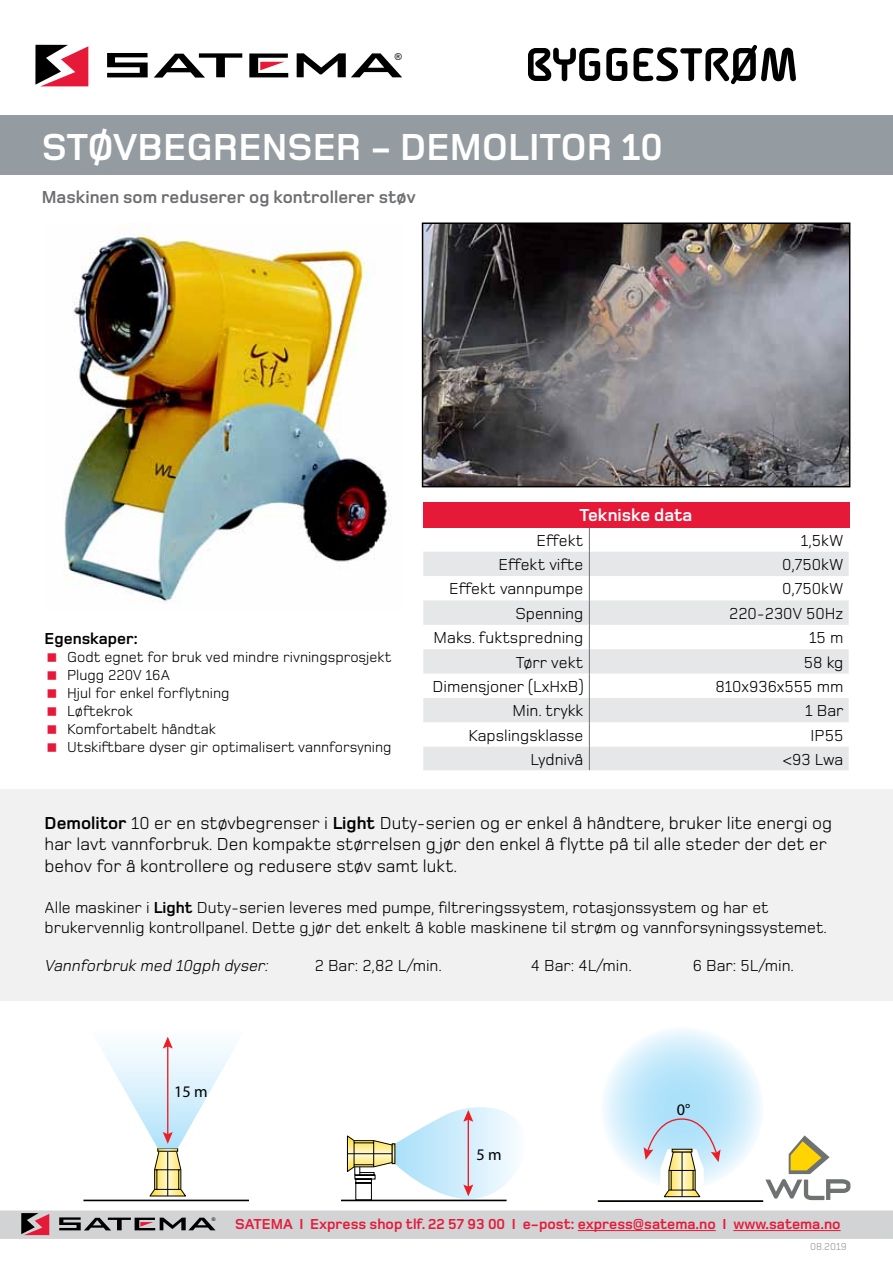
<style>
.page{position:relative;width:893px;height:1263px;background:#fff}
.page>*{position:absolute;margin:0;border:0;box-sizing:border-box;transform-origin:0 0}
.t1{font:700 51px "Alega";color:#000}
.t2{font:700 39px "Foundry Monoline";color:#fff}
.t3{font:18px/21.6px "Foundry Monoline";color:#000}
.t4{font:700 18px "Foundry Monoline";color:#6d6e71}
.t5{font:700 18px "Foundry Monoline";color:#fff}
.t6{font:16.5px/19.8px "Foundry Monoline";color:#000}
.t7{font:italic 16.5px "Foundry Monoline";color:#000}
.t8{font:700 16.5px "Foundry Monoline";color:#000}
.t9{font:16.2px "Myriad Pro";color:#000}
.t10{font:15px/18px "Foundry Monoline";color:#000}
.t11{font:700 15px "Foundry Monoline";color:#e71939}
.t12{font:10.5px "Foundry Monoline";color:#939598}
.t13{font:9.6px "Arial";color:#000}
.t14{font:5.1px "Arial";color:#000}
.s1{font-weight:700}
</style>
<div class="page">
<svg style="left:35px;top:45px;width:53px;height:41px"></svg>
<svg style="left:107px;top:53px;width:41px;height:24px"></svg>
<svg style="left:154px;top:53px;width:88px;height:25px"></svg>
<svg style="left:297px;top:53px;width:105px;height:24px"></svg>
<svg style="left:249px;top:54px;width:39px;height:23px"></svg>
<svg style="left:0;top:1210px;width:893px;height:29px;background:#c9c8ca"></svg>
<hr style="left:578px;top:1230px;width:138px;height:1px;background:#e71939">
<hr style="left:733px;top:1230px;width:108px;height:1px;background:#e71939">
<div style="left:0;top:115px;width:893px;height:59px;background:#949ca1"></div>
<div style="left:45px;top:789px;width:808px;height:212px;background:#f1f1f2"></div>
<div style="left:0;top:789px;width:45px;height:212px;background:#f1f1f2"></div>
<div style="left:853px;top:789px;width:40px;height:212px;background:#f1f1f2"></div>
<img style="left:425px;top:225px;width:422px;height:259px">
<div style="left:422px;top:222px;width:428px;height:265px;border:2px solid #000"></div>
<div style="left:423px;top:502px;width:426px;height:25px;background:#e71939"></div>
<svg style="left:423px;top:552px;width:426px;height:218px;fill:#e6e7e8"></svg>
<svg style="left:589px;top:527px;width:1px;height:243px"></svg>
<img style="left:64px;top:223px;width:328px;height:380px">
<div style="left:84px;top:1200px;width:165px;height:1px;border:1px solid #000"></div>
<div style="left:341px;top:1200px;width:165px;height:1px;border:1px solid #000"></div>
<svg style="left:600px;top:1026px;width:164px;height:164px;background:#d1eefc"></svg>
<div style="left:598px;top:1200px;width:165px;height:2px;border:1px solid #000"></div>
<svg style="left:644px;top:1118px;width:77px;height:79px"></svg>
<svg style="left:347px;top:1107px;width:169px;height:93px"></svg>
<svg style="left:100px;top:1036px;width:136px;height:161px"></svg>
<svg style="left:765px;top:1135px;width:85px;height:65px"></svg>
<p class="t13" style="left:395px;top:50px;width:9px">®</p>
<h1 class="t1" style="left:525px;top:38px;width:275px">BYGGESTRØM</h1>
<h2 class="t2" style="left:42px;top:126px;width:622px">støvbegrenser - demolitor 10</h2>
<p class="t4" style="left:42px;top:187px;width:376px">Maskinen som reduserer og kontrollerer støv</p>
<p class="t8" style="left:45px;top:630px;width:95px">Egenskaper:</p>
<p class="t10" style="left:67px;top:648px;width:326px">Godt egnet for bruk ved mindre rivningsprosjekt<br>Plugg 220V 16A<br>Hjul for enkel forflytning<br>Løftekrok<br>Komfortabelt håndtak<br>Utskiftbare dyser gir optimalisert vannforsyning</p>
<p class="t5" style="left:580px;top:506px;width:114px">Tekniske data</p>
<p class="t6" style="left:537px;top:530px;width:48px">Effekt</p>
<p class="t6" style="left:801px;top:530px;width:44px">1,5kW</p>
<p class="t6" style="left:498px;top:555px;width:87px">Effekt vifte</p>
<p class="t6" style="left:782px;top:555px;width:63px">0,750kW</p>
<p class="t6" style="left:449px;top:579px;width:136px">Effekt vannpumpe</p>
<p class="t6" style="left:782px;top:579px;width:63px">0,750kW</p>
<p class="t6" style="left:515px;top:603px;width:69px">Spenning</p>
<p class="t6" style="left:729px;top:603px;width:116px">220-230V 50Hz</p>
<p class="t6" style="left:434px;top:628px;width:151px">Maks. fuktspredning</p>
<p class="t6" style="left:809px;top:628px;width:36px">15 m</p>
<p class="t6" style="left:516px;top:652px;width:69px">Tørr vekt</p>
<p class="t6" style="left:804px;top:652px;width:41px">58 kg</p>
<p class="t6" style="left:432px;top:676px;width:152px">Dimensjoner (LxHxB)</p>
<p class="t6" style="left:715px;top:676px;width:130px">810x936x555 mm</p>
<p class="t6" style="left:512px;top:701px;width:72px">Min. trykk</p>
<p class="t6" style="left:805px;top:701px;width:40px">1 Bar</p>
<p class="t6" style="left:468px;top:725px;width:116px">Kapslingsklasse</p>
<p class="t6" style="left:811px;top:725px;width:34px">IP55</p>
<p class="t6" style="left:530px;top:750px;width:54px">Lydnivå</p>
<p class="t6" style="left:783px;top:750px;width:62px">&lt;93 Lwa</p>
<p class="t3" style="left:45px;top:812px;width:789px"><span class="s1">Demolitor</span> 10 er en støvbegrenser i <span class="s1">Light</span> Duty-serien og er enkel å håndtere, bruker lite energi og har lavt vannforbruk. Den kompakte størrelsen g jør den enkel å flytte på til alle steder der det er behov for å kontrollere og redusere støv samt lukt.</p>
<p class="t6" style="left:45px;top:898px;width:784px">Alle maskiner i <span class="s1">Light</span> Duty-serien leveres med pumpe, filtreringssystem, rotasjonssystem og har et brukervennlig kontrollpanel. Dette g jør det enkelt å koble maskinene til strøm og vannforsyningssystemet.</p>
<p class="t7" style="left:45px;top:956px;width:228px">Vannforbruk med 10gph dyser:</p>
<p class="t6" style="left:315px;top:955px;width:129px">2 Bar: 2,82 L/min.</p>
<p class="t6" style="left:531px;top:955px;width:103px">4 Bar: 4L/min.</p>
<p class="t6" style="left:693px;top:955px;width:103px">6 Bar: 5L/min.</p>
<p class="t9" style="left:174px;top:1082px;width:35px">15 m</p>
<p class="t9" style="left:476px;top:1144px;width:27px">5 m</p>
<p class="t9" style="left:677px;top:1099px;width:15px">0°</p>
<p class="t14" style="left:212px;top:1216px;width:5px">®</p>
<p class="t11" style="left:235px;top:1216px;width:607px">SATEMA I Express shop tlf. 22 57 93 00 I e-post: express@satema.no I www.satema.no</p>
<p class="t12" style="left:810px;top:1240px;width:38px">08.2019</p>
</div>
